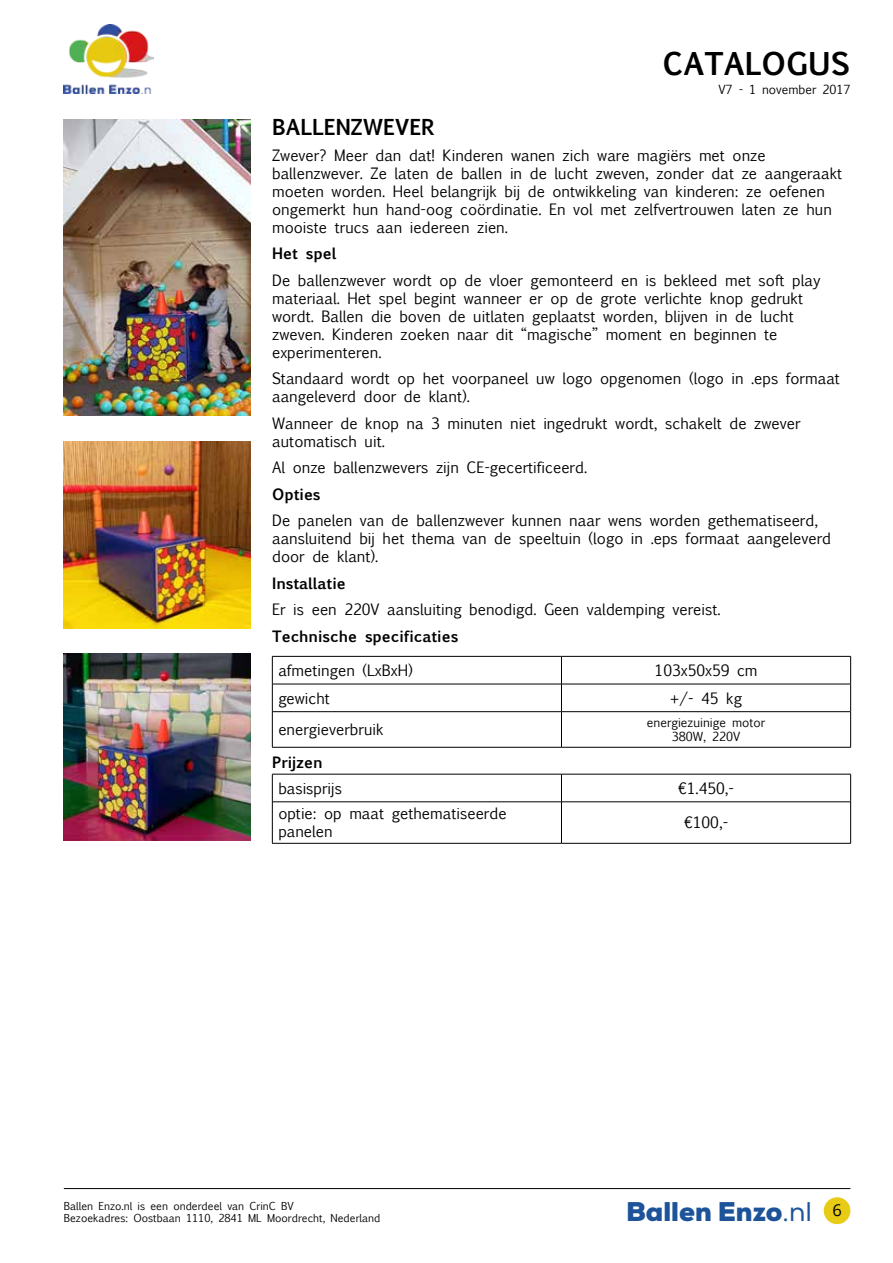
<style>
.page{position:relative;width:893px;height:1263px;background:#fff}
.page>*{position:absolute;margin:0;border:0;box-sizing:border-box;transform-origin:0 0}
.t1{font:700 30px "Euphemia UCAS";color:#000}
.t2{font:900 27px "Nexa";color:#1c5399}
.t3{font:700 21px "Euphemia UCAS";color:#000}
.t4{font:16.5px "Open Sans";color:#000}
.t5{font:15px/18px "Euphemia UCAS";color:#000}
.t6{font:700 15px "Euphemia UCAS";color:#000}
.t7{font:12px/14.4px "Euphemia UCAS";color:#000;text-align:center}
.t8{font:10.5px/12.6px "Euphemia UCAS";color:#000}
.s1{font-weight:400}
</style>
<div class="page">
<hr style="left:64px;top:1188px;width:786px;height:1px;background:#000">
<div style="left:824px;top:1197px;width:26px;height:27px;background:#e7cb14;border-radius:50%"></div>
<img style="left:64px;top:25px;width:89px;height:69px">
<img style="left:64px;top:119px;width:187px;height:296px">
<hr style="left:561px;top:656px;width:290px;height:1px;background:#000">
<hr style="left:561px;top:684px;width:290px;height:1px;background:#000">
<svg style="left:850px;top:656px;width:1px;height:55px"></svg>
<hr style="left:561px;top:711px;width:290px;height:1px;background:#000">
<hr style="left:850px;top:712px;width:1px;height:35px;background:#000">
<hr style="left:561px;top:747px;width:290px;height:1px;background:#000">
<hr style="left:272px;top:656px;width:289px;height:1px;background:#000">
<hr style="left:272px;top:684px;width:289px;height:1px;background:#000">
<svg style="left:272px;top:656px;width:1px;height:55px"></svg>
<svg style="left:561px;top:656px;width:1px;height:55px"></svg>
<hr style="left:272px;top:711px;width:289px;height:1px;background:#000">
<hr style="left:272px;top:712px;width:1px;height:35px;background:#000">
<hr style="left:561px;top:712px;width:1px;height:35px;background:#000">
<hr style="left:272px;top:747px;width:289px;height:1px;background:#000">
<hr style="left:561px;top:774px;width:290px;height:1px;background:#000">
<svg style="left:850px;top:774px;width:1px;height:27px"></svg>
<hr style="left:561px;top:801px;width:290px;height:1px;background:#000">
<hr style="left:850px;top:802px;width:1px;height:41px;background:#000">
<hr style="left:561px;top:843px;width:290px;height:1px;background:#000">
<hr style="left:272px;top:774px;width:289px;height:1px;background:#000">
<svg style="left:272px;top:774px;width:1px;height:27px"></svg>
<svg style="left:561px;top:774px;width:1px;height:28px"></svg>
<hr style="left:272px;top:801px;width:289px;height:1px;background:#000">
<hr style="left:272px;top:802px;width:1px;height:41px;background:#000">
<hr style="left:561px;top:802px;width:1px;height:41px;background:#000">
<hr style="left:272px;top:843px;width:289px;height:1px;background:#000">
<img style="left:64px;top:441px;width:187px;height:187px">
<img style="left:64px;top:654px;width:187px;height:187px">
<h1 class="t1" style="left:662px;top:42px;width:189px">CATALOGUS</h1>
<p class="t7" style="left:718px;top:82px;width:134px">V7 - 1 november 2017</p>
<h3 class="t3" style="left:272px;top:111px;width:164px">BALLENZWEVER</h3>
<p class="t5" style="left:272px;top:146px;width:572px">Zwever? Meer dan dat! Kinderen wanen zich ware magiërs met onze ballenzwever. Ze laten de ballen in de lucht zweven, zonder dat ze aangeraakt moeten worden. Heel belangrijk bij de ontwikkeling van kinderen: ze oefenen ongemerkt hun hand-oog coördinatie. En vol met zelfvertrouwen laten ze hun mooiste trucs aan iedereen zien.</p>
<p class="t6" style="left:272px;top:242px;width:66px">Het spel</p>
<p class="t5" style="left:272px;top:271px;width:550px">De ballenzwever wordt op de vloer gemonteerd en is bekleed met soft play materiaal. Het spel begint wanneer er op de grote verlichte knop gedrukt wordt. Ballen die boven de uitlaten geplaatst worden, blijven in de lucht zweven. Kinderen zoeken naar dit “magische” moment en beginnen te experimenteren.</p>
<p class="t5" style="left:272px;top:369px;width:569px">Standaard wordt op het voorpaneel uw logo opgenomen (logo in .eps formaat aangeleverd door de klant).</p>
<p class="t5" style="left:272px;top:414px;width:530px">Wanneer de knop na 3 minuten niet ingedrukt wordt, schakelt de zwever automatisch uit.</p>
<p class="t5" style="left:272px;top:458px;width:317px">Al onze ballenzwevers zijn CE-gecertificeerd.</p>
<p class="t6" style="left:272px;top:483px;width:50px">Opties</p>
<p class="t5" style="left:272px;top:511px;width:560px">De panelen van de ballenzwever kunnen naar wens worden gethematiseerd, aansluitend bij het thema van de speeltuin (logo in .eps formaat aangeleverd door de klant).</p>
<p class="t6" style="left:272px;top:572px;width:75px">Installatie</p>
<p class="t5" style="left:272px;top:600px;width:450px">Er is een 220V aansluiting benodigd. Geen valdemping vereist.</p>
<p class="t6" style="left:272px;top:625px;width:188px">Technische specificaties</p>
<p class="t5" style="left:278px;top:661px;width:136px">afmetingen (LxBxH)</p>
<p class="t5" style="left:655px;top:661px;width:104px">103x50x59 cm</p>
<p class="t5" style="left:278px;top:689px;width:53px">gewicht</p>
<p class="t5" style="left:670px;top:689px;width:73px">+/- 45 kg</p>
<p class="t5" style="left:278px;top:720px;width:107px">energieverbruik</p>
<p class="t7" style="left:647px;top:715px;width:120px">energiezuinige motor<br>380W, 220V</p>
<p class="t6" style="left:272px;top:751px;width:52px">Prijzen</p>
<p class="t5" style="left:278px;top:779px;width:65px">basisprijs</p>
<p class="t5" style="left:678px;top:779px;width:57px">€1.450,-</p>
<p class="t5" style="left:278px;top:805px;width:230px">optie: op maat gethematiseerde panelen</p>
<p class="t5" style="left:684px;top:814px;width:46px">€100,-</p>
<p class="t8" style="left:64px;top:1199px;width:318px">Ballen Enzo.nl is een onderdeel van CrinC BV<br>Bezoekadres: Oostbaan 1110, 2841 ML Moordrecht, Nederland</p>
<h2 class="t2" style="left:626px;top:1194px;width:187px">Ballen Enzo<span class="s1">.nl</span></h2>
<p class="t4" style="left:832px;top:1199px;width:11px">6</p>
</div>
